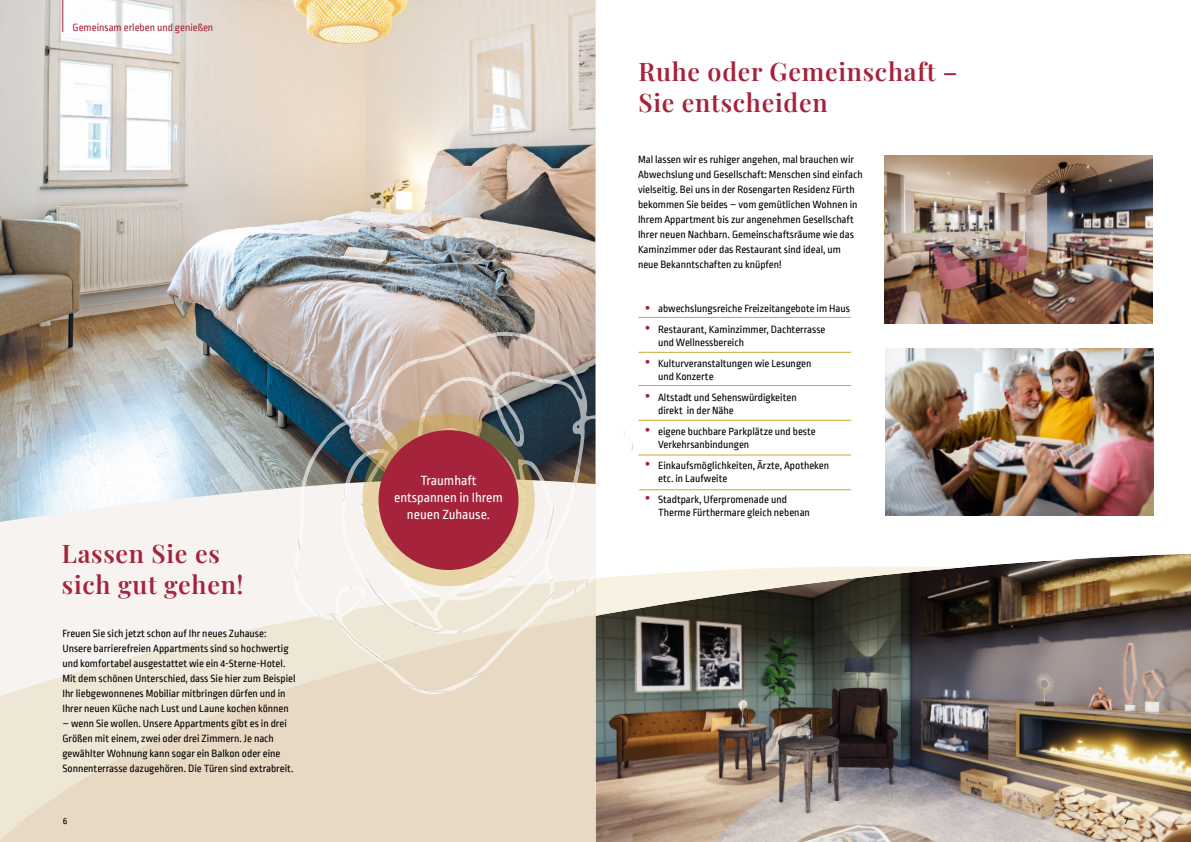
<style>
.page{position:relative;width:1191px;height:842px;background:#fff}
.page>*{position:absolute;margin:0;border:0;box-sizing:border-box;transform-origin:0 0}
.t1{font:600 25px/30.7px "Playfair Display";letter-spacing:.03em;color:#a5233b}
.t2{font:14px/17px "Ropa Sans";color:#fff;text-align:center}
.t3{font:600 12px/20.4px "Playfair Display";color:#a5233b}
.t4{font:11px/15px "Ropa Sans";color:#000}
.t5{font:11px "Ropa Sans";color:#a5233b}
.t6{font:10px "Ropa Sans";color:#000}
</style>
<div class="page">
<svg style="left:0;top:545px;width:1191px;height:297px;fill:#e7d9c3"></svg>
<hr style="left:638px;top:317px;width:213px;height:1px;background:#cfa530">
<hr style="left:638px;top:385px;width:213px;height:1px;background:#cfa530">
<hr style="left:638px;top:420px;width:213px;height:1px;background:#cfa530">
<hr style="left:638px;top:455px;width:213px;height:1px;background:#cfa530">
<hr style="left:638px;top:489px;width:213px;height:1px;background:#cfa530">
<hr style="left:638px;top:352px;width:213px;height:1px;background:#cfa530">
<img style="left:885px;top:348px;width:268px;height:167px">
<img style="left:884px;top:156px;width:268px;height:167px">
<img style="left:595px;top:554px;width:596px;height:288px">
<img style="left:0;top:0;width:595px;height:522px">
<img style="left:293px;top:332px;width:348px;height:366px">
<svg style="left:362px;top:414px;width:173px;height:172px;background:#c9b688"></svg>
<div style="left:378px;top:430px;width:140px;height:140px;background:#a5233b;border-radius:50%"></div>
<hr style="left:62px;top:0;width:1px;height:32px;background:#a5233b">
<p class="t5" style="left:73px;top:22px;width:142px">Gemeinsam erleben und genießen</p>
<h1 class="t1" style="left:62px;top:540px;width:183px">Lassen Sie es sich gut gehen!</h1>
<p class="t4" style="left:62px;top:626px;width:235px">Freuen Sie sich jetzt schon auf Ihr neues Zuhause:<br>Unsere barrierefreien Appartments sind so hochwertig und komfortabel ausgestattet wie ein 4-Sterne-Hotel.<br>Mit dem schönen Unterschied, dass Sie hier zum Beispiel Ihr liebgewonnenes Mobiliar mitbringen dürfen und in Ihrer neuen Küche nach Lust und Laune kochen können</p>
<p class="t4" style="left:62px;top:716px;width:233px">– wenn Sie wollen. Unsere Appartments gibt es in drei Größen mit einem, zwei oder drei Zimmern. Je nach gewählter Wohnung kann sogar ein Balkon oder eine Sonnenterrasse dazugehören. Die Türen sind extrabreit.</p>
<p class="t6" style="left:63px;top:816px;width:6px">6</p>
<p class="t2" style="left:394px;top:472px;width:110px">Traumhaft entspannen in Ihrem neuen Zuhause.</p>
<h1 class="t1" style="left:638px;top:58px;width:321px">Ruhe oder Gemeinschaft –<br>Sie entscheiden</h1>
<p class="t4" style="left:638px;top:152px;width:226px">Mal lassen wir es ruhiger angehen, mal brauchen wir Abwechslung und Gesellschaft: Menschen sind einfach vielseitig. Bei uns in der Rosengarten Residenz Fürth bekommen Sie beides – vom gemütlichen Wohnen in Ihrem Appartment bis zur angenehmen Gesellschaft Ihrer neuen Nachbarn. Gemeinschaftsräume wie das Kaminzimmer oder das Restaurant sind ideal, um neue Bekanntschaften zu knüpfen!</p>
<p class="t3" style="left:645px;top:297px;width:7px">• •</p>
<p class="t3" style="left:645px;top:351px;width:7px">•</p>
<p class="t3" style="left:645px;top:385px;width:7px">•</p>
<p class="t3" style="left:645px;top:419px;width:7px">•</p>
<p class="t3" style="left:645px;top:454px;width:7px">•</p>
<p class="t3" style="left:645px;top:488px;width:7px">•</p>
<p class="t4" style="left:658px;top:298px;width:193px;line-height:20.5px">abwechslungsreiche Freizeitangebote im Haus<br>Restaurant, Kaminzimmer, Dachterrasse</p>
<p class="t4" style="left:658px;top:332px;width:155px;line-height:20.5px">und Wellnessbereich<br>Kulturveranstaltungen wie Lesungen</p>
<p class="t4" style="left:658px;top:366px;width:140px;line-height:20.5px">und Konzerte<br>Altstadt und Sehenswürdigkeiten</p>
<p class="t4" style="left:658px;top:400px;width:159px;line-height:20.5px">direkt in der Nähe<br>eigene buchbare Parkplätze und beste</p>
<p class="t4" style="left:658px;top:434px;width:172px;line-height:20.5px">Verkehrsanbindungen<br>Einkaufsmöglichkeiten, Ärzte, Apotheken</p>
<p class="t4" style="left:658px;top:468px;width:130px;line-height:20.5px">etc. in Laufweite<br>Stadtpark, Uferpromenade und</p>
<p class="t4" style="left:658px;top:505px;width:153px">Therme Fürthermare gleich nebenan</p>
<p class="t6" style="left:1124px;top:816px;width:5px">7</p>
</div>
